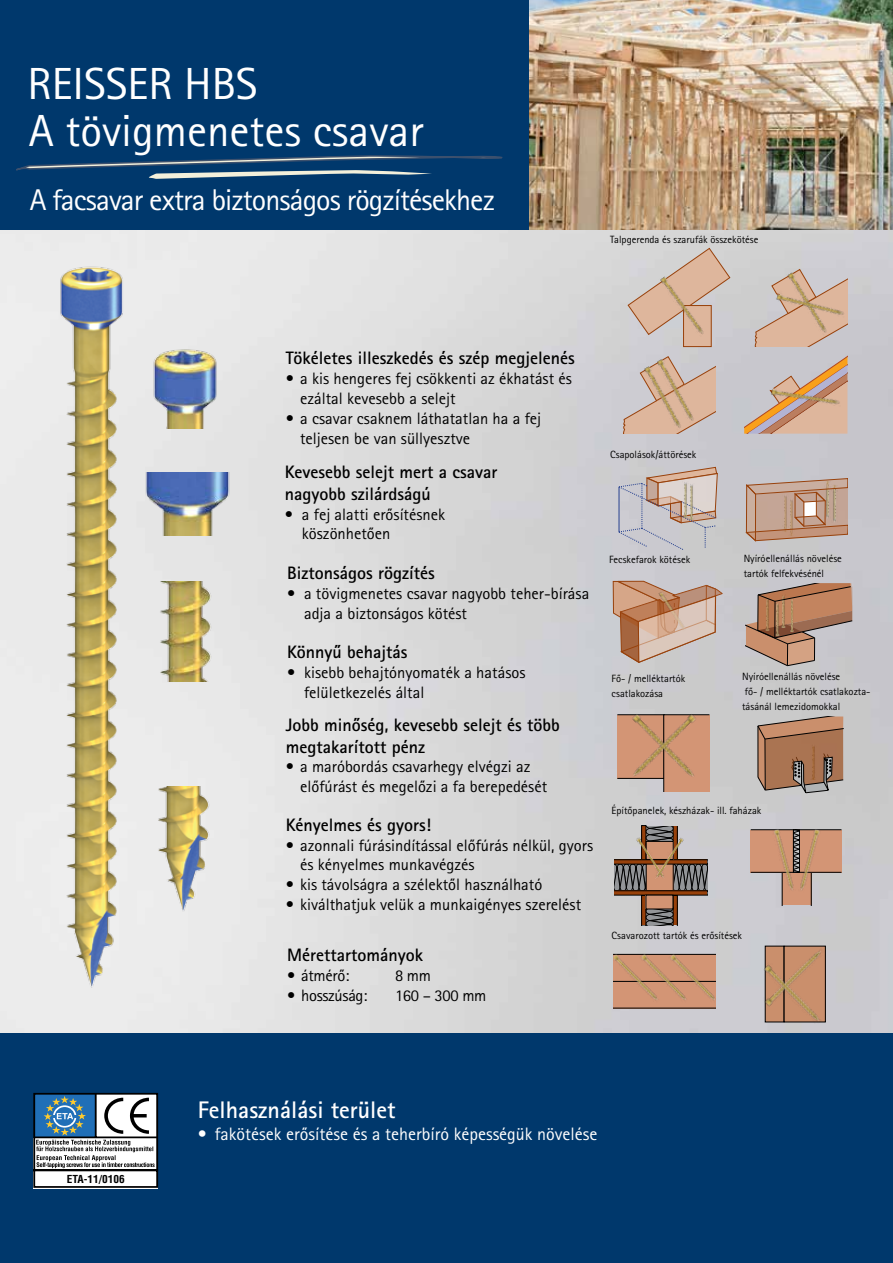
<style>
.page{position:relative;width:893px;height:1263px;background:#fff}
.page>*{position:absolute;margin:0;border:0;box-sizing:border-box;transform-origin:0 0}
.t1{font:45px "Rotis Sans Serif Pro";color:#fff}
.t2{font:30px "Rotis Sans Serif Pro";letter-spacing:-.03em;color:#fff}
.t3{font:700 24px "Rotis Sans Serif Pro";color:#fff}
.t4{font:700 18px/21.6px "Rotis Sans Serif Pro";color:#000}
.t5{font:18px "Rotis Sans Serif Pro";color:#fff}
.t6{font:16.5px/19.8px "Rotis Sans Serif Pro";color:#000}
.t7{font:16.5px "Rotis Sans Serif Pro";letter-spacing:-.02em;color:#000}
.t8{font:700 condensed 10.8px "Helvetica LT Std";color:#000;scale:1.05 1}
.t9{font:10.5px/15px "Rotis Sans Serif Pro";color:#000}
</style>
<div class="page">
<img style="left:0;top:230px;width:893px;height:803px">
<div style="left:0;top:0;width:893px;height:230px;background:#00386c"></div>
<div style="left:0;top:1033px;width:893px;height:230px;background:#00386c"></div>
<svg style="left:16px;top:155px;width:487px;height:24px"></svg>
<img style="left:0;top:246px;width:198px;height:787px">
<img style="left:135px;top:347px;width:109px;height:81px">
<img style="left:135px;top:582px;width:109px;height:100px">
<img style="left:132px;top:787px;width:110px;height:127px">
<img style="left:138px;top:472px;width:99px;height:64px">
<img style="left:529px;top:0;width:364px;height:230px">
<svg style="left:627px;top:248px;width:103px;height:87px;background:#d3c4bc"></svg>
<div style="left:683px;top:305px;width:28px;height:42px;background:#deb69c;border:1px solid #98410b"></div>
<img style="left:657px;top:273px;width:52px;height:65px">
<svg style="left:754px;top:269px;width:93px;height:78px;background:#d0beb3"></svg>
<img style="left:785px;top:269px;width:47px;height:67px">
<img style="left:775px;top:289px;width:72px;height:29px">
<svg style="left:744px;top:355px;width:103px;height:79px;background:#cdb5a6"></svg>
<img style="left:769px;top:385px;width:73px;height:22px">
<svg style="left:622px;top:356px;width:94px;height:78px;background:#d1bfb7"></svg>
<img style="left:641px;top:363px;width:45px;height:68px">
<img style="left:654px;top:356px;width:45px;height:68px">
<svg style="left:613px;top:581px;width:110px;height:82px;background:#c7a794"></svg>
<svg style="left:619px;top:467px;width:99px;height:83px;background:#c7bdbc"></svg>
<img style="left:682px;top:481px;width:6px;height:37px">
<img style="left:689px;top:483px;width:6px;height:38px">
<svg style="left:745px;top:478px;width:102px;height:63px;background:#c09e8a"></svg>
<img style="left:761px;top:944px;width:65px;height:64px">
<img style="left:761px;top:961px;width:64px;height:63px">
<div style="left:641px;top:825px;width:5px;height:35px;border:1px solid #000"></div>
<svg style="left:614px;top:826px;width:93px;height:99px;background:#9a8e89"></svg>
<div style="left:646px;top:895px;width:27px;height:14px;background:#d29473"></div>
<img style="left:635px;top:835px;width:16px;height:45px">
<img style="left:651px;top:835px;width:33px;height:45px">
<div style="left:617px;top:715px;width:47px;height:63px;background:#d39575"></div>
<svg style="left:664px;top:715px;width:45px;height:76px"></svg>
<img style="left:627px;top:710px;width:73px;height:72px">
<div style="left:750px;top:830px;width:92px;height:42px;background:#d39575"></div>
<svg style="left:782px;top:893px;width:29px;height:12px"></svg>
<hr style="left:751px;top:829px;width:90px;height:1px;background:#000">
<hr style="left:751px;top:872px;width:90px;height:1px;background:#000">
<img style="left:771px;top:827px;width:23px;height:66px">
<img style="left:794px;top:827px;width:27px;height:66px">
<svg style="left:746px;top:583px;width:106px;height:83px;background:#b4907b"></svg>
<div style="left:613px;top:981px;width:103px;height:27px;background:#d39575"></div>
<hr style="left:613px;top:1008px;width:103px;height:1px;background:#000">
<img style="left:613px;top:951px;width:25px;height:32px">
<img style="left:638px;top:950px;width:53px;height:50px">
<img style="left:668px;top:951px;width:48px;height:50px">
<svg style="left:758px;top:716px;width:86px;height:77px;background:#a47c63"></svg>
<svg style="left:33px;top:1093px;width:125px;height:95px;background:#a0adb6"></svg>
<h1 class="t1" style="left:28px;top:57px;width:231px">REISSER HBS</h1>
<h1 class="t1" style="left:29px;top:104px;width:396px">A tövigmenetes csavar</h1>
<h2 class="t2" style="left:30px;top:182px;width:467px">A facsavar extra biztonságos rögzítésekhez</h2>
<p class="t9" style="left:610px;top:232px;width:150px">Talpgerenda és szarufák összekötése</p>
<p class="t8" style="left:67px;top:1172px;width:57px">ETA-11/0106</p>
<p class="t4" style="left:286px;top:347px;width:290px">Tökéletes illeszkedés és szép megjelenés</p>
<p class="t6" style="left:300px;top:369px;width:273px;text-indent:-14px">• a kis hengeres fej csökkenti az ékhatást és ezáltal kevesebb a selejt</p>
<p class="t6" style="left:300px;top:408px;width:243px;text-indent:-14px">• a csavar csaknem láthatatlan ha a fej teljesen be van süllyesztve</p>
<p class="t4" style="left:285px;top:461px;width:214px">Kevesebb selejt mert a csavar nagyobb szilárdságú</p>
<p class="t6" style="left:302px;top:504px;width:145px;text-indent:-17px">• a fej alatti erősítésnek köszönhetően</p>
<p class="t4" style="left:287px;top:562px;width:149px">Biztonságos rögzítés</p>
<p class="t6" style="left:304px;top:584px;width:287px;text-indent:-17px">• a tövigmenetes csavar nagyobb teher-bírása adja a biztonságos kötést</p>
<p class="t4" style="left:287px;top:641px;width:122px">Könnyű behajtás</p>
<p class="t6" style="left:304px;top:663px;width:223px;text-indent:-17px">• kisebb behajtónyomaték a hatásos felületkezelés által</p>
<p class="t4" style="left:286px;top:714px;width:275px">Jobb minőség, kevesebb selejt és több megtakarított pénz</p>
<p class="t6" style="left:300px;top:757px;width:249px;text-indent:-14px">• a maróbordás csavarhegy elvégzi az előfúrást és megelőzi a fa berepedését</p>
<p class="t4" style="left:286px;top:814px;width:147px">Kényelmes és gyors!</p>
<p class="t6" style="left:300px;top:835px;width:294px;text-indent:-14px">• azonnali fúrásindítással előfúrás nélkül, gyors és kényelmes munkavégzés</p>
<p class="t6" style="left:286px;top:875px;width:258px">• kis távolságra a szélektől használható</p>
<p class="t6" style="left:286px;top:894px;width:297px">• kiválthatjuk velük a munkaigényes szerelést</p>
<p class="t4" style="left:287px;top:944px;width:137px">Mérettartományok</p>
<p class="t6" style="left:287px;top:965px;width:64px">• átmérő:</p>
<p class="t6" style="left:395px;top:965px;width:37px">8 mm</p>
<p class="t7" style="left:287px;top:985px;width:82px">• hosszúság:</p>
<p class="t6" style="left:395px;top:985px;width:93px">160 – 300 mm</p>
<p class="t9" style="left:610px;top:447px;width:88px">Csapolások/áttörések</p>
<p class="t9" style="left:609px;top:552px;width:83px">Fecskefarok kötések</p>
<p class="t9" style="left:612px;top:671px;width:75px">Fő- / melléktartók csatlakozása</p>
<p class="t9" style="left:744px;top:551px;width:100px">Nyíróellenállás növelése tartók felfekvésénél</p>
<p class="t9" style="left:742px;top:669px;width:130px">Nyíróellenállás növelése<br>fő- / melléktartók csatlakozta&shy;tásánál lemezidomokkal</p>
<p class="t9" style="left:612px;top:803px;width:151px">Építőpanelek, készházak- ill. faházak</p>
<p class="t9" style="left:612px;top:928px;width:132px">Csavarozott tartók és erősítések</p>
<h3 class="t3" style="left:198px;top:1095px;width:199px">Felhasználási terület</h3>
<p class="t5" style="left:198px;top:1123px;width:401px">• fakötések erősítése és a teherbíró képességük növelése</p>
</div>
